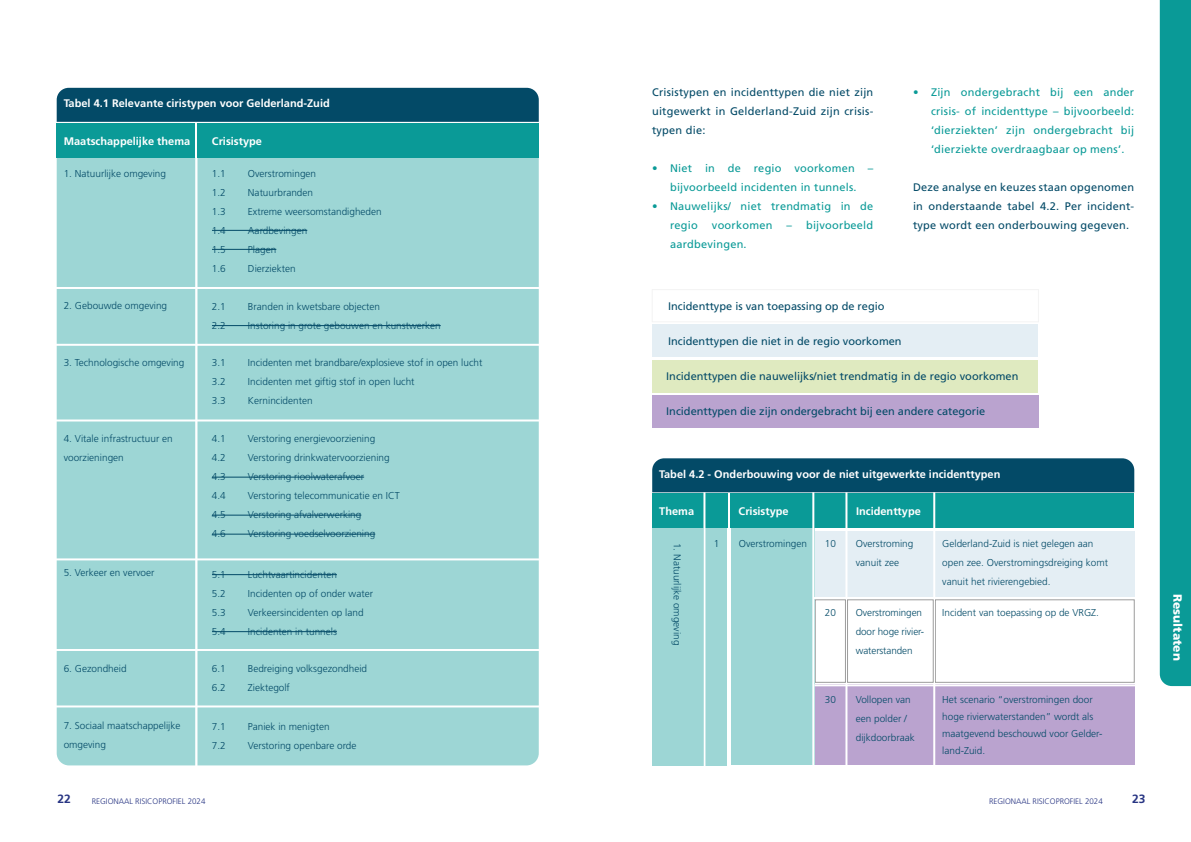
<style>
.page{position:relative;width:1191px;height:842px;background:#fff}
.page>*{position:absolute;margin:0;border:0;box-sizing:border-box;transform-origin:0 0}
.t1{font:900 12px "Frutiger LT Pro";color:#fff}
.t2{font:700 12px "Frutiger LT Pro";color:#283583}
.t3{font:11px/19px "Frutiger LT Pro";color:#034a67;text-align:justify}
.t4{font:11px/19px "Frutiger LT Pro";letter-spacing:.02em;color:#0a9a97;text-align:center}
.t5{font:700 11px "Frutiger LT Pro";color:#fff}
.t6{font:300 10px/19px "Frutiger LT Pro";color:#034a67}
.t7{font:300 8px "Frutiger LT Pro";color:#283583}
</style>
<div class="page">
<div style="left:1159px;top:0;width:32px;height:686px;background:#0a9a97"></div>
<div style="left:57px;top:88px;width:482px;height:34px;background:#034a67"></div>
<div style="left:57px;top:123px;width:138px;height:34px;background:#0a9a97"></div>
<div style="left:197px;top:123px;width:342px;height:34px;background:#0a9a97"></div>
<div style="left:57px;top:157px;width:138px;height:608px;background:#9dd6d5"></div>
<div style="left:197px;top:157px;width:342px;height:608px;background:#9dd6d5"></div>
<hr style="left:212px;top:230px;width:95px;height:1px;background:#034a67">
<hr style="left:212px;top:249px;width:64px;height:1px;background:#034a67">
<hr style="left:212px;top:325px;width:229px;height:1px;background:#034a67">
<hr style="left:212px;top:574px;width:125px;height:1px;background:#034a67">
<hr style="left:212px;top:631px;width:125px;height:1px;background:#034a67">
<hr style="left:212px;top:477px;width:152px;height:1px;background:#034a67">
<hr style="left:212px;top:515px;width:149px;height:1px;background:#034a67">
<hr style="left:212px;top:534px;width:163px;height:1px;background:#034a67">
<hr style="left:52px;top:287px;width:489px;height:2px;background:#fff">
<hr style="left:52px;top:649px;width:489px;height:2px;background:#fff">
<hr style="left:52px;top:705px;width:489px;height:2px;background:#fff">
<hr style="left:52px;top:344px;width:489px;height:2px;background:#fff">
<hr style="left:52px;top:419px;width:489px;height:2px;background:#fff">
<hr style="left:52px;top:558px;width:489px;height:2px;background:#fff">
<div style="left:651px;top:289px;width:388px;height:33px;background:#fff;border:1px solid #e3e3e3"></div>
<div style="left:652px;top:360px;width:385px;height:32px;background:#dfeac0"></div>
<div style="left:652px;top:325px;width:385px;height:32px;background:#e4eef4"></div>
<div style="left:652px;top:395px;width:386px;height:32px;background:#baa3cf"></div>
<div style="left:652px;top:458px;width:482px;height:34px;background:#034a67"></div>
<div style="left:652px;top:494px;width:75px;height:34px;background:#0a9a97"></div>
<div style="left:730px;top:494px;width:404px;height:34px;background:#0a9a97"></div>
<div style="left:652px;top:528px;width:52px;height:237px;background:#9dd6d5"></div>
<div style="left:703px;top:528px;width:24px;height:237px;background:#9dd6d5"></div>
<div style="left:730px;top:527px;width:84px;height:238px;background:#9dd6d5"></div>
<div style="left:815px;top:531px;width:319px;height:65px;background:#e4eef4"></div>
<div style="left:815px;top:684px;width:319px;height:81px;background:#baa3cf"></div>
<hr style="left:814px;top:684px;width:323px;height:2px;background:#fff">
<hr style="left:703px;top:492px;width:2px;height:278px;background:#fff">
<hr style="left:812px;top:492px;width:2px;height:278px;background:#fff">
<hr style="left:845px;top:492px;width:2px;height:278px;background:#fff">
<hr style="left:933px;top:492px;width:2px;height:278px;background:#fff">
<p class="t5" style="left:64px;top:97px;width:267px">Tabel 4.1 Relevante ciristypen voor Gelderland-Zuid</p>
<p class="t3" style="left:652px;top:83px;width:223px">Crisistypen en incidenttypen die niet zijn uitgewerkt in Gelderland-Zuid zijn crisis&shy;typen die:</p>
<p class="t4" style="left:652px;top:159px;width:223px">• Niet in de regio voorkomen – bijvoorbeeld incidenten in tunnels.</p>
<p class="t4" style="left:670px;top:197px;width:205px;text-align:left;text-indent:-18px">• Nauwelijks/ niet trendmatig in de regio</p>
<p class="t5" style="left:64px;top:134px;width:128px">Maatschappelijke thema</p>
<p class="t5" style="left:212px;top:134px;width:52px">Crisistype</p>
<p class="t6" style="left:64px;top:164px;width:104px">1. Natuurlijke omgeving</p>
<p class="t6" style="left:212px;top:164px;width:15px">1.1</p>
<p class="t6" style="left:248px;top:164px;width:70px">Overstromingen</p>
<p class="t6" style="left:212px;top:183px;width:15px">1.2</p>
<p class="t6" style="left:248px;top:183px;width:67px">Natuurbranden</p>
<p class="t6" style="left:212px;top:202px;width:15px">1.3</p>
<p class="t6" style="left:248px;top:202px;width:135px">Extreme weersomstandigheden</p>
<p class="t6" style="left:212px;top:221px;width:15px">1.4</p>
<p class="t6" style="left:248px;top:221px;width:61px">Aardbevingen</p>
<p class="t6" style="left:212px;top:240px;width:15px">1.5</p>
<p class="t6" style="left:248px;top:240px;width:30px">Plagen</p>
<p class="t6" style="left:212px;top:259px;width:15px">1.6</p>
<p class="t6" style="left:248px;top:259px;width:49px">Dierziekten</p>
<p class="t4" style="left:712px;top:216px;width:62px">voorkomen</p>
<p class="t4" style="left:786px;top:216px;width:88px">– bijvoorbeeld</p>
<p class="t4" style="left:670px;top:235px;width:78px">aardbevingen.</p>
<p class="t6" style="left:64px;top:296px;width:105px">2. Gebouwde omgeving</p>
<p class="t6" style="left:212px;top:297px;width:15px">2.1</p>
<p class="t6" style="left:248px;top:297px;width:134px">Branden in kwetsbare objecten</p>
<p class="t6" style="left:212px;top:316px;width:15px">2.2</p>
<p class="t6" style="left:248px;top:316px;width:194px">Instoring in grote gebouwen en kunstwerken</p>
<p class="t3" style="left:668px;top:296px;width:218px">Incidenttype is van toepassing op de regio</p>
<p class="t3" style="left:668px;top:332px;width:235px">Incidenttypen die niet in de regio voorkomen</p>
<p class="t4" style="left:931px;top:83px;width:205px;text-align:justify;text-indent:-18px">• Zijn ondergebracht bij een ander crisis- of incidenttype – bijvoorbeeld: ‘dierziekten’ zijn ondergebracht bij ‘dierziekte overdraagbaar op mens’.</p>
<p class="t3" style="left:913px;top:178px;width:223px">Deze analyse en keuzes staan opgenomen in onderstaande tabel 4.2. Per incident&shy;type wordt een onderbouwing gegeven.</p>
<p class="t6" style="left:64px;top:353px;width:122px">3. Technologische omgeving</p>
<p class="t6" style="left:64px;top:429px;width:110px">4. Vitale infrastructuur en voorzieningen</p>
<p class="t6" style="left:64px;top:563px;width:92px">5. Verkeer en vervoer</p>
<p class="t6" style="left:212px;top:354px;width:15px">3.1</p>
<p class="t6" style="left:248px;top:354px;width:236px">Incidenten met brandbare/explosieve stof in open lucht</p>
<p class="t6" style="left:212px;top:373px;width:15px">3.2</p>
<p class="t6" style="left:248px;top:373px;width:168px">Incidenten met giftig stof in open lucht</p>
<p class="t6" style="left:212px;top:392px;width:15px">3.3</p>
<p class="t6" style="left:248px;top:392px;width:66px">Kernincidenten</p>
<p class="t6" style="left:212px;top:430px;width:15px">4.1</p>
<p class="t6" style="left:248px;top:430px;width:129px">Verstoring energievoorziening</p>
<p class="t6" style="left:212px;top:449px;width:15px">4.2</p>
<p class="t6" style="left:248px;top:449px;width:143px">Verstoring drinkwatervoorziening</p>
<p class="t6" style="left:212px;top:468px;width:15px">4.3</p>
<p class="t6" style="left:248px;top:468px;width:118px">Verstoring rioolwaterafvoer</p>
<p class="t6" style="left:212px;top:487px;width:15px">4.4</p>
<p class="t6" style="left:248px;top:487px;width:153px">Verstoring telecommunicatie en ICT</p>
<p class="t6" style="left:212px;top:506px;width:15px">4.5</p>
<p class="t6" style="left:248px;top:506px;width:115px">Verstoring afvalverwerking</p>
<p class="t6" style="left:212px;top:525px;width:15px">4.6</p>
<p class="t6" style="left:248px;top:525px;width:129px">Verstoring voedselvoorziening</p>
<p class="t6" style="left:212px;top:565px;width:15px">5.1</p>
<p class="t6" style="left:248px;top:565px;width:90px">Luchtvaartincidenten</p>
<p class="t6" style="left:212px;top:584px;width:15px">5.2</p>
<p class="t6" style="left:248px;top:584px;width:127px">Incidenten op of onder water</p>
<p class="t6" style="left:212px;top:603px;width:15px">5.3</p>
<p class="t6" style="left:248px;top:603px;width:117px">Verkeersincidenten op land</p>
<p class="t6" style="left:212px;top:622px;width:15px">5.4</p>
<p class="t6" style="left:248px;top:622px;width:90px">Incidenten in tunnels</p>
<p class="t3" style="left:666px;top:367px;width:354px">Incidenttypen die nauwelijks/niet trendmatig in de regio voorkomen</p>
<p class="t3" style="left:666px;top:402px;width:321px">Incidenttypen die zijn ondergebracht bij een andere categorie</p>
<p class="t5" style="left:659px;top:467px;width:343px">Tabel 4.2 - Onderbouwing voor de niet uitgewerkte incidenttypen</p>
<p class="t5" style="left:659px;top:505px;width:36px">Thema</p>
<p class="t5" style="left:738px;top:505px;width:52px">Crisistype</p>
<p class="t5" style="left:856px;top:505px;width:66px">Incidenttype</p>
<p class="t6" style="left:687px;top:543px;width:104px;rotate:90deg">1. Natuurlijke omgeving</p>
<p class="t6" style="left:739px;top:534px;width:70px">Overstromingen</p>
<p class="t6" style="left:942px;top:534px;width:167px">Gelderland-Zuid is niet gelegen aan open zee. Overstromingsdreiging komt vanuit het rivierengebied.</p>
<p class="t6" style="left:856px;top:534px;width:59px">Overstroming vanuit zee</p>
<p class="t6" style="left:824px;top:534px;width:13px">10</p>
<p class="t6" style="left:713px;top:534px;width:7px">1</p>
<p class="t6" style="left:942px;top:603px;width:158px">Incident van toepassing op de VRGZ.</p>
<p class="t6" style="left:856px;top:603px;width:70px">Overstromingen door hoge rivier&shy;waterstanden</p>
<p class="t6" style="left:824px;top:603px;width:13px">20</p>
<p class="t6" style="left:64px;top:660px;width:64px">6. Gezondheid</p>
<p class="t6" style="left:64px;top:716px;width:118px">7. Sociaal maatschappelijke omgeving</p>
<p class="t6" style="left:212px;top:660px;width:15px">6.1</p>
<p class="t6" style="left:248px;top:660px;width:121px">Bedreiging volksgezondheid</p>
<p class="t6" style="left:212px;top:679px;width:15px">6.2</p>
<p class="t6" style="left:248px;top:679px;width:44px">Ziektegolf</p>
<p class="t6" style="left:212px;top:717px;width:15px">7.1</p>
<p class="t6" style="left:248px;top:717px;width:83px">Paniek in menigten</p>
<p class="t6" style="left:212px;top:736px;width:15px">7.2</p>
<p class="t6" style="left:248px;top:736px;width:110px">Verstoring openbare orde</p>
<p class="t6" style="left:824px;top:690px;width:13px">30</p>
<p class="t6" style="left:856px;top:690px;width:60px">Vollopen van een polder / dijkdoorbraak</p>
<p class="t6" style="left:942px;top:691px;width:162px;line-height:17px">Het scenario “overstromingen door hoge rivierwaterstanden” wordt als maatgevend beschouwd voor Gelder&shy;land-Zuid.</p>
<p class="t2" style="left:57px;top:792px;width:15px">22</p>
<p class="t7" style="left:92px;top:796px;width:115px">REGIONAAL RISICOPROFIEL 2024</p>
<p class="t7" style="left:989px;top:796px;width:115px">REGIONAAL RISICOPROFIEL 2024</p>
<p class="t2" style="left:1132px;top:792px;width:15px">23</p>
<p class="t1" style="left:1184px;top:594px;width:68px;rotate:90deg">Resultaten</p>
</div>
